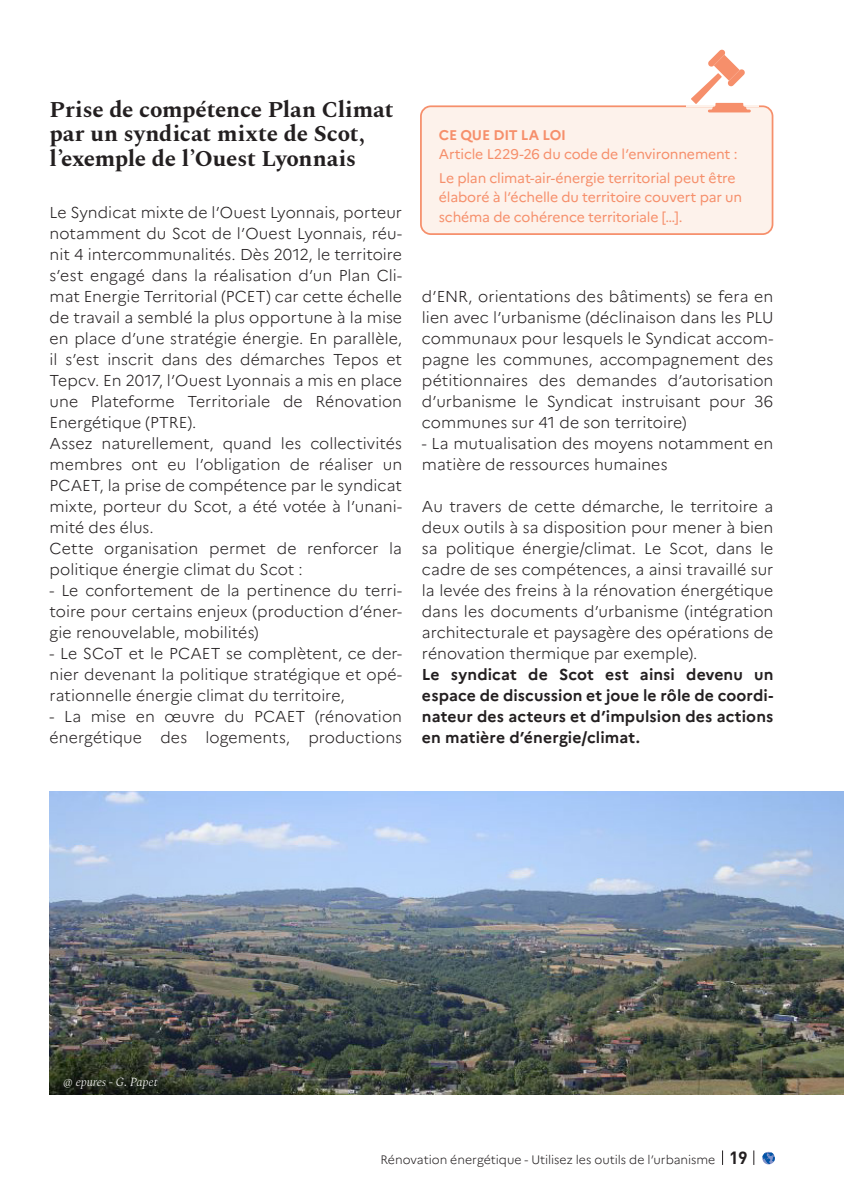
<style>
.page{position:relative;width:844px;height:1191px;background:#fff}
.page>*{position:absolute;margin:0;border:0;box-sizing:border-box;transform-origin:0 0}
.Titre_gras_Spectral{font:700 22.75px/24.5px "Spectral";letter-spacing:-.01em;color:#231f20}
.Texte_courant_justif{font:300 15.75px/21px "Marianne";color:#231f20;text-align:justify}
.Texte_courant_justif-2{font:700 15.75px/21px "Marianne";letter-spacing:.01em;color:#231f20;text-align:justify}
.Texte_noir_-_Encart{font:14px/19.2px "Marianne";letter-spacing:-.01em;color:#f68f6b}
.Texte_noir_-_Encart-2{font:700 14px "Marianne";letter-spacing:-.015em;color:#f68f6b}
.t1{font:300 12.25px "Marianne";letter-spacing:-.005em;color:#231f20}
.Sommaire_-_Titre_noi{font:italic 300 12.25px "Spectral";letter-spacing:-.01em;color:#fff}
.s1{font-family:"DIN Pro";font-weight:700;font-size:17.5px}
</style>
<div class="page">
<svg style="left:762px;top:1151px;width:12px;height:13px"></svg>
<svg style="left:753px;top:1150px;width:1px;height:15px"></svg>
<svg style="left:722px;top:1150px;width:1px;height:15px"></svg>
<div style="left:421px;top:106px;width:351px;height:128px;background:#fdf2eb;border-radius:10px"></div>
<div style="left:420px;top:105px;width:353px;height:130px;border:2px solid #f68f6b;border-radius:10px"></div>
<hr style="left:686px;top:105px;width:72px;height:2px;background:#fdf2eb">
<svg style="left:690px;top:49px;width:60px;height:63px"></svg>
<img style="left:50px;top:791px;width:793px;height:303px">
<p class="Titre_gras_Spectral" style="left:50px;top:98px;width:345px">Prise de compétence Plan Climat par un syndicat mixte de Scot, l’exemple de l’Ouest Lyonnais</p>
<p class="Texte_courant_justif" style="left:50px;top:201px;width:354px">Le Syndicat mixte de l’Ouest Lyonnais, porteur notamment du Scot de l’Ouest Lyonnais, réu&shy;nit 4 intercommunalités. Dès 2012, le territoire s’est engagé dans la réalisation d’un Plan Cli&shy;mat Energie Territorial (PCET) car cette échelle de travail a semblé la plus opportune à la mise en place d’une stratégie énergie. En parallèle, il s’est inscrit dans des démarches Tepos et Tepcv. En 2017, l’Ouest Lyonnais a mis en place une Plateforme Territoriale de Rénovation Energétique (PTRE).</p>
<p class="Texte_courant_justif" style="left:50px;top:432px;width:354px">Assez naturellement, quand les collectivités membres ont eu l’obligation de réaliser un PCAET, la prise de compétence par le syndicat mixte, porteur du Scot, a été votée à l’unani&shy;mité des élus.</p>
<p class="Texte_courant_justif" style="left:50px;top:537px;width:354px">Cette organisation permet de renforcer la politique énergie climat du Scot :</p>
<p class="Texte_courant_justif" style="left:50px;top:579px;width:354px">- Le confortement de la pertinence du terri&shy;toire pour certains enjeux (production d’éner&shy;gie renouvelable, mobilités)</p>
<p class="Texte_courant_justif" style="left:50px;top:642px;width:354px">- Le SCoT et le PCAET se complètent, ce der&shy;nier devenant la politique stratégique et opé&shy;rationnelle énergie climat du territoire,</p>
<p class="Texte_courant_justif" style="left:50px;top:705px;width:354px">- La mise en œuvre du PCAET (rénovation énergétique des logements, productions</p>
<p class="Texte_noir_-_Encart-2" style="left:439px;top:126px;width:129px">CE QUE DIT LA LOI</p>
<p class="Texte_noir_-_Encart" style="left:439px;top:144px;width:300px">Article L229-26 du code de l’environnement :</p>
<p class="Texte_noir_-_Encart" style="left:439px;top:168px;width:305px">Le plan climat-air-énergie territorial peut être élaboré à l’échelle du territoire couvert par un schéma de cohérence territoriale […].</p>
<p class="Texte_courant_justif" style="left:422px;top:285px;width:353px">d’ENR, orientations des bâtiments) se fera en lien avec l’urbanisme (déclinaison dans les PLU communaux pour lesquels le Syndicat accom&shy;pagne les communes, accompagnement des pétitionnaires des demandes d’autorisation d’urbanisme le Syndicat instruisant pour 36 communes sur 41 de son territoire)</p>
<p class="Texte_courant_justif" style="left:422px;top:432px;width:353px">- La mutualisation des moyens notamment en matière de ressources humaines</p>
<p class="Texte_courant_justif" style="left:422px;top:495px;width:353px">Au travers de cette démarche, le territoire a deux outils à sa disposition pour mener à bien sa politique énergie/climat. Le Scot, dans le cadre de ses compétences, a ainsi travaillé sur la levée des freins à la rénovation énergétique dans les documents d’urbanisme (intégration architecturale et paysagère des opérations de rénovation thermique par exemple).</p>
<p class="Texte_courant_justif-2" style="left:422px;top:663px;width:353px">Le syndicat de Scot est ainsi devenu un espace de discussion et joue le rôle de coordi&shy;nateur des acteurs et d’impulsion des actions en matière d’énergie/climat.</p>
<p class="Sommaire_-_Titre_noi" style="left:63px;top:1073px;width:96px">@ epures - G. Papet</p>
<p class="t1" style="left:380px;top:1151px;width:368px">Rénovation énergétique - Utilisez les outils de l’urbanisme <span class="s1">19</span></p>
</div>
